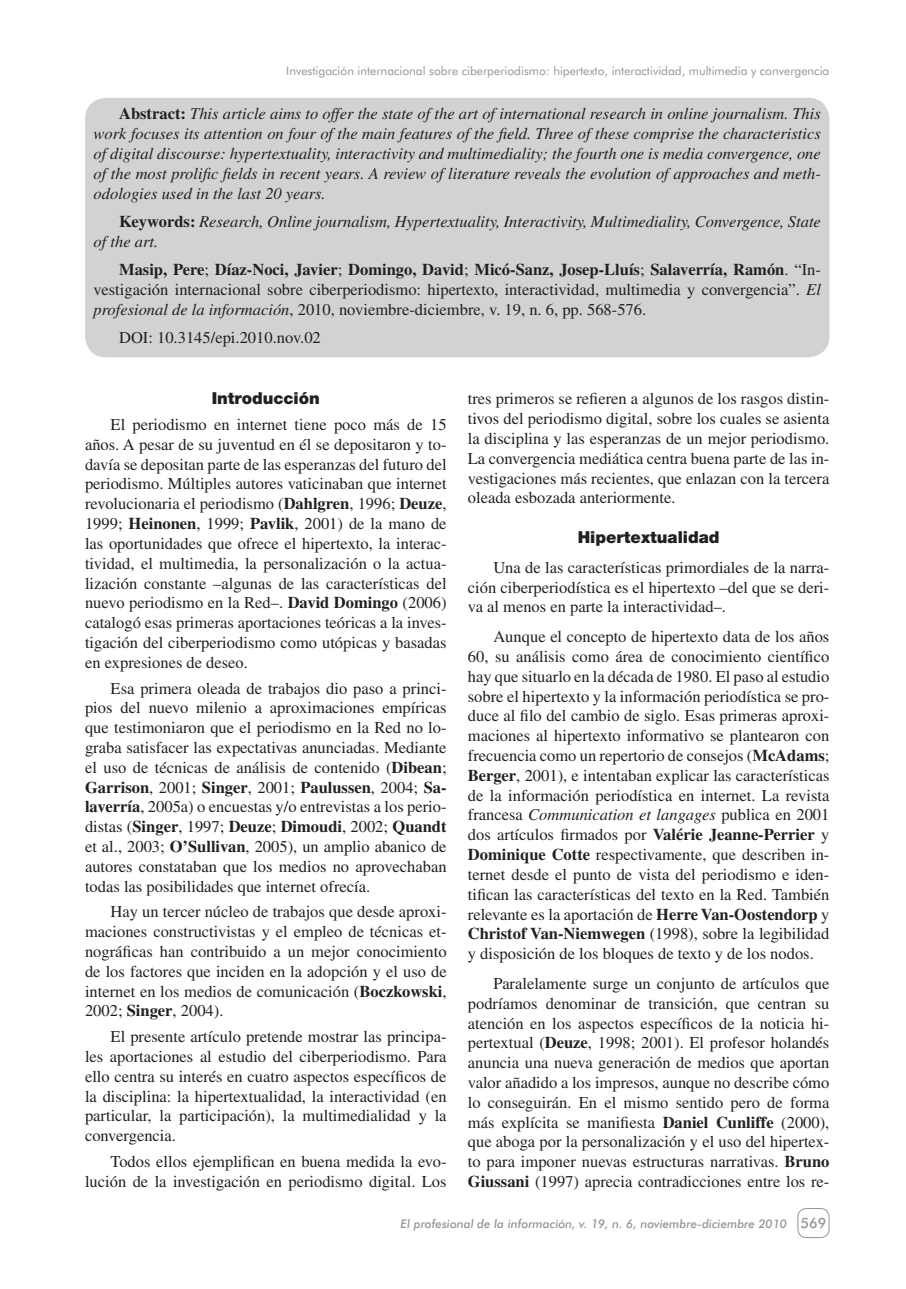
<style>
.page{position:relative;width:906px;height:1289px;background:#fff}
.page>*{position:absolute;margin:0;border:0;box-sizing:border-box;transform-origin:0 0}
.t1{font:16.5px/19.8px "Times";color:#231f20;text-align:justify}
.t2{font:italic 16.5px/19.8px "Times";color:#231f20;text-align:justify}
.t3{font:900 16.5px "Helvetica Neue";color:#231f20}
.t4{font:500 14.25px "Futura BT";color:#939598}
.t5{font:12px "Futura BT";color:#939598}
.t6{font:italic 500 12px "Futura BT";color:#939598}
.s1{font-weight:700;font-style:normal}
.s2{font-weight:700}
.s3{font-style:italic}
</style>
<div class="page">
<div style="left:797px;top:1208px;width:32px;height:29px;border:1px solid #939598;border-radius:9px"></div>
<div style="left:85px;top:98px;width:744px;height:259px;background:#d1d2d4;border-radius:21px"></div>
<p class="t5" style="left:286px;top:64px;width:544px">Investigación internacional sobre ciberperiodismo: hipertexto, interactividad, multimedia y convergencia</p>
<p class="t2" style="left:94px;top:104px;width:729px;text-indent:26px"><span class="s1">Abstract:</span> This article aims to offer the state of the art of international research in online journalism. This work focuses its attention on four of the main features of the field. Three of these comprise the characteristics of digital discourse: hypertextuality, interactivity and multimediality; the fourth one is media convergence, one of the most prolific fields in recent years. A review of literature reveals the evolution of approaches and meth&shy;odologies used in the last 20 years.</p>
<p class="t2" style="left:94px;top:211px;width:729px;text-indent:26px"><span class="s1">Keywords:</span> Research, Online journalism, Hypertextuality, Interactivity, Multimediality, Convergence, State of the art.</p>
<p class="t1" style="left:94px;top:259px;width:729px;text-indent:26px"><span class="s2">Masip, Pere</span>; <span class="s2">Díaz-Noci, Javier</span>; <span class="s2">Domingo, David</span>; <span class="s2">Micó-Sanz, Josep-Lluís</span>; <span class="s2">Salaverría, Ramón</span>. “In&shy;vestigación internacional sobre ciberperiodismo: hipertexto, interactividad, multimedia y convergencia”. <span class="s3">El profesional de la información</span>, 2010, noviembre-diciembre, v. 19, n. 6, pp. 568-576.</p>
<p class="t1" style="left:119px;top:327px;width:203px">DOI: 10.3145/epi.2010.nov.02</p>
<p class="t3" style="left:212px;top:388px;width:110px">Introducción</p>
<p class="t1" style="left:85px;top:414px;width:363px;text-indent:26px">El periodismo en internet tiene poco más de 15 años. A pesar de su juventud en él se depositaron y to&shy;davía se depositan parte de las esperanzas del futuro del periodismo. Múltiples autores vaticinaban que internet revolucionaria el periodismo (<span class="s2">Dahlgren</span>, 1996; <span class="s2">Deuze</span>, 1999; <span class="s2">Heinonen</span>, 1999; <span class="s2">Pavlik</span>, 2001) de la mano de las oportunidades que ofrece el hipertexto, la interac&shy;tividad, el multimedia, la personalización o la actua&shy;lización constante –algunas de las características del nuevo periodismo en la Red–. <span class="s2">David Domingo</span> (2006) catalogó esas primeras aportaciones teóricas a la inves&shy;tigación del ciberperiodismo como utópicas y basadas en expresiones de deseo.</p>
<p class="t1" style="left:85px;top:678px;width:363px;text-indent:26px">Esa primera oleada de trabajos dio paso a princi&shy;pios del nuevo milenio a aproximaciones empíricas que testimoniaron que el periodismo en la Red no lo&shy;graba satisfacer las expectativas anunciadas. Mediante el uso de técnicas de análisis de contenido (<span class="s2">Dibean</span>; <span class="s2">Garrison</span>, 2001; <span class="s2">Singer</span>, 2001; <span class="s2">Paulussen</span>, 2004; <span class="s2">Sa&shy;laverría</span>, 2005a) o encuestas y/o entrevistas a los perio&shy;distas (<span class="s2">Singer</span>, 1997; <span class="s2">Deuze</span>; <span class="s2">Dimoudi</span>, 2002; <span class="s2">Quandt </span>et al., 2003; <span class="s2">O’Sullivan</span>, 2005), un amplio abanico de autores constataban que los medios no aprovechaban todas las posibilidades que internet ofrecía.</p>
<p class="t1" style="left:85px;top:901px;width:363px;text-indent:26px">Hay un tercer núcleo de trabajos que desde aproxi&shy;maciones constructivistas y el empleo de técnicas et&shy;nográficas han contribuido a un mejor conocimiento de los factores que inciden en la adopción y el uso de internet en los medios de comunicación (<span class="s2">Boczkowski</span>, 2002; <span class="s2">Singer</span>, 2004).</p>
<p class="t1" style="left:85px;top:1026px;width:363px;text-indent:26px">El presente artículo pretende mostrar las principa&shy;les aportaciones al estudio del ciberperiodismo. Para ello centra su interés en cuatro aspectos específicos de la disciplina: la hipertextualidad, la interactividad (en particular, la participación), la multimedialidad y la convergencia.</p>
<p class="t1" style="left:85px;top:1151px;width:363px;text-align:right">Todos ellos ejemplifican en buena medida la evo&shy;lución de la investigación en periodismo digital. Los</p>
<p class="t1" style="left:468px;top:389px;width:363px">tres primeros se refieren a algunos de los rasgos distin&shy;tivos del periodismo digital, sobre los cuales se asienta la disciplina y las esperanzas de un mejor periodismo.<br>La convergencia mediática centra buena parte de las in&shy;vestigaciones más recientes, que enlazan con la tercera oleada esbozada anteriormente.</p>
<p class="t3" style="left:578px;top:527px;width:143px">Hipertextualidad</p>
<p class="t1" style="left:468px;top:557px;width:363px;text-indent:26px">Una de las características primordiales de la narra&shy;ción ciberperiodística es el hipertexto –del que se deri&shy;va al menos en parte la interactividad–.</p>
<p class="t1" style="left:468px;top:626px;width:363px;text-indent:26px">Aunque el concepto de hipertexto data de los años 60, su análisis como área de conocimiento científico hay que situarlo en la década de 1980. El paso al estudio sobre el hipertexto y la información periodística se pro&shy;duce al filo del cambio de siglo. Esas primeras aproxi&shy;maciones al hipertexto informativo se plantearon con frecuencia como un repertorio de consejos (<span class="s2">McAdams</span>; <span class="s2">Berger</span>, 2001), e intentaban explicar las características de la información periodística en internet. La revista francesa <span class="s3">Communication et langages</span> publica en 2001 dos artículos firmados por <span class="s2">Valérie Jeanne-Perrier</span> y <span class="s2">Dominique Cotte</span> respectivamente, que describen in&shy;ternet desde el punto de vista del periodismo e iden&shy;tifican las características del texto en la Red. También relevante es la aportación de <span class="s2">Herre Van-Oostendorp</span> y <span class="s2">Christof Van-Niemwegen</span> (1998), sobre la legibilidad y disposición de los bloques de texto y de los nodos.</p>
<p class="t1" style="left:468px;top:973px;width:363px;text-indent:26px">Paralelamente surge un conjunto de artículos que podríamos denominar de transición, que centran su atención en los aspectos específicos de la noticia hi&shy;pertextual (<span class="s2">Deuze</span>, 1998; 2001). El profesor holandés anuncia una nueva generación de medios que aportan valor añadido a los impresos, aunque no describe cómo lo conseguirán. En el mismo sentido pero de forma más explícita se manifiesta <span class="s2">Daniel Cunliffe</span> (2000), que aboga por la personalización y el uso del hipertex&shy;to para imponer nuevas estructuras narrativas. <span class="s2">Bruno Giussani</span> (1997) aprecia contradicciones entre los re-</p>
<p class="t6" style="left:400px;top:1216px;width:388px">El profesional de la información, v. 19, n. 6, noviembre-diciembre 2010</p>
<p class="t4" style="left:800px;top:1214px;width:27px">569</p>
</div>
